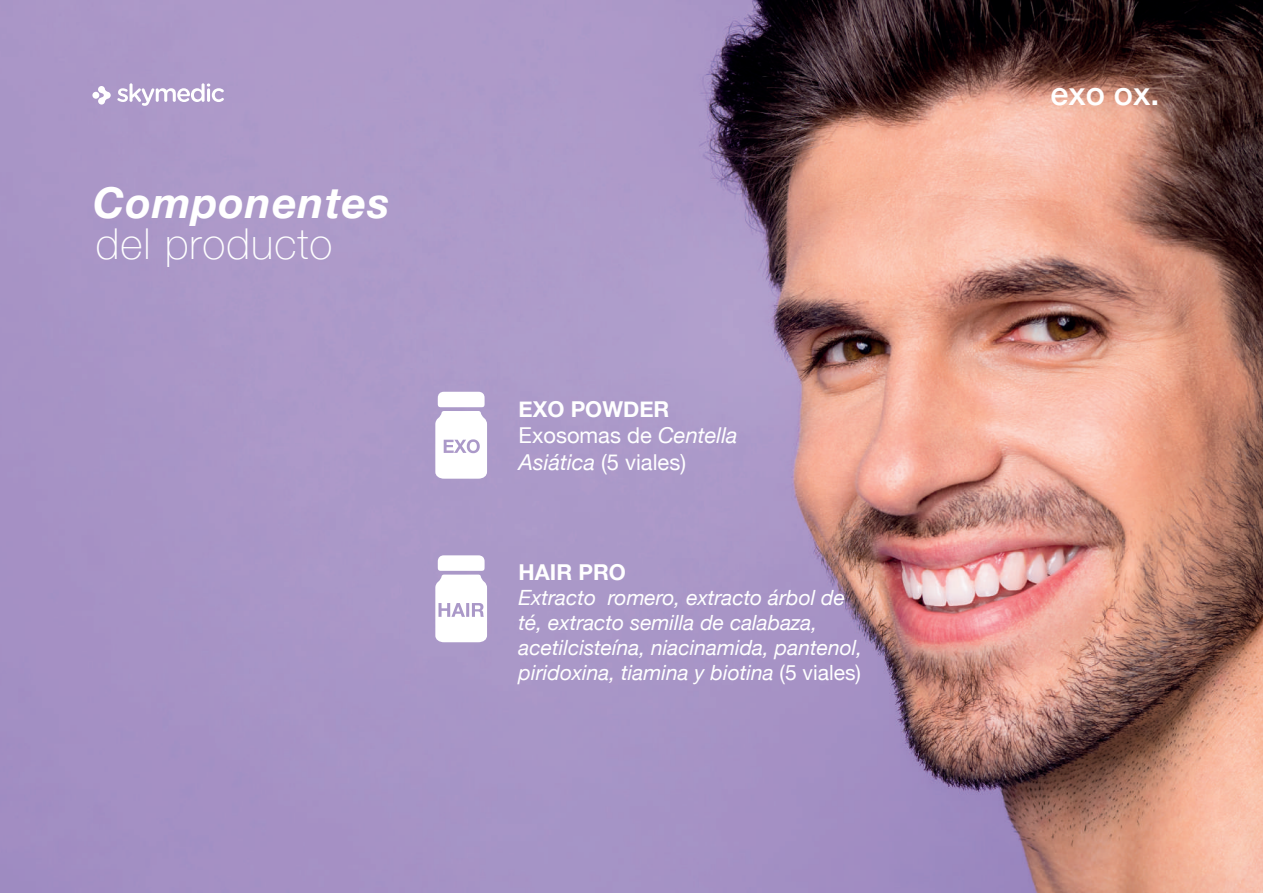
<style>
.page{position:relative;width:1263px;height:893px;background:#fff}
.page>*{position:absolute;margin:0;border:0;box-sizing:border-box;transform-origin:0 0}
.t1{font:100 42.6px "Helvetica Neue";letter-spacing:.025em;color:#fff}
.t2{font:italic 700 42.6px "Helvetica Neue";letter-spacing:.025em;color:#fff}
.t3{font:500 32.4px "Helvetica Neue";color:#fff}
.t4{font:21.9px/26.2px "Helvetica Neue";color:#fff}
.t5{font:700 21.9px "Helvetica Neue";color:#fff}
.t6{font:italic 21px/25.2px "Helvetica Neue";color:#fff}
.s1{font-weight:700}
.s2{font-style:italic}
.s3{font-style:normal}
</style>
<div class="page">
<img style="left:0;top:0;width:1263px;height:893px">
<div style="left:92px;top:92px;width:7px;height:7px;background:#fff;border-radius:50%"></div>
<svg style="left:98px;top:86px;width:13px;height:19px"></svg>
<svg style="left:117px;top:83px;width:107px;height:23px"></svg>
<svg style="left:435px;top:555px;width:52px;height:87px"></svg>
<svg style="left:435px;top:392px;width:52px;height:87px"></svg>
<h1 class="t2" style="left:93px;top:169px;width:298px">Componentes</h1>
<h1 class="t1" style="left:96px;top:212px;width:238px">del producto</h1>
<p class="t4" style="left:519px;top:397px;width:221px"><span class="s1">EXO POWDER<br></span>Exosomas de <span class="s2">Centella<br>Asiática</span> (5 viales)</p>
<p class="t5" style="left:519px;top:555px;width:109px">HAIR PRO</p>
<p class="t6" style="left:519px;top:586px;width:345px">Extracto romero, extracto árbol de té, extracto semilla de calabaza, acetilcisteína, niacinamida, pantenol, piridoxina, tiamina y biotina <span class="s3">(5 viales)</span></p>
<h2 class="t3" style="left:1050px;top:68px;width:111px">exo ox.</h2>
</div>
